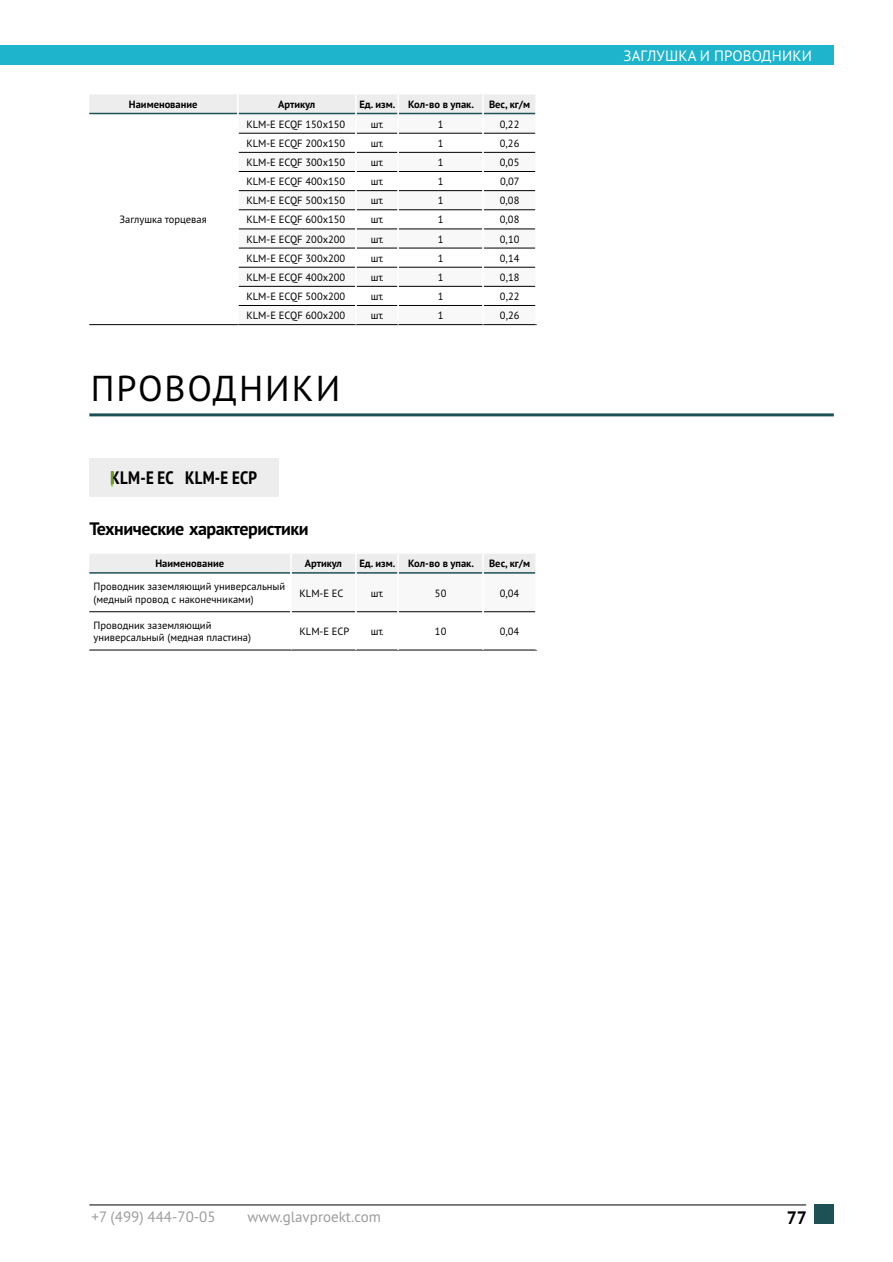
<style>
.page{position:relative;width:893px;height:1262px;background:#fff}
.page>*{position:absolute;margin:0;border:0;box-sizing:border-box;transform-origin:0 0}
.t1{font:36px "PT Sans";letter-spacing:.055em;color:#000}
.t2{font:700 18px "PT Sans";letter-spacing:-.025em;color:#000}
.t3{font:700 condensed 18px "PT Sans";letter-spacing:.015em;color:#000}
.t4{font:15px "PT Sans";color:#9d9d9c}
.t5{font:15px "PT Sans";letter-spacing:.01em;color:#fff}
.t6{font:10.5px/12.6px "PT Sans";color:#000}
.t7{font:700 10.5px "PT Sans";color:#000}
.s1{color:#86bc25}
</style>
<div class="page">
<div style="left:0;top:45px;width:833px;height:20px;background:#1db4cc"></div>
<div style="left:89px;top:458px;width:189px;height:38px;background:#ededed"></div>
<hr style="left:89px;top:413px;width:744px;height:3px;background:#1e5155">
<hr style="left:238px;top:324px;width:118px;height:1px;background:#000">
<hr style="left:356px;top:324px;width:42px;height:1px;background:#000">
<hr style="left:398px;top:324px;width:85px;height:1px;background:#000">
<hr style="left:483px;top:324px;width:54px;height:1px;background:#000">
<svg style="left:89px;top:94px;width:447px;height:212px"></svg>
<hr style="left:89px;top:324px;width:149px;height:1px;background:#000">
<hr style="left:291px;top:650px;width:65px;height:1px;background:#000">
<hr style="left:356px;top:650px;width:42px;height:1px;background:#000">
<hr style="left:398px;top:650px;width:85px;height:1px;background:#000">
<hr style="left:483px;top:650px;width:54px;height:1px;background:#000">
<svg style="left:89px;top:554px;width:447px;height:58px"></svg>
<hr style="left:355px;top:573px;width:1px;height:39px;background:#fff">
<hr style="left:397px;top:573px;width:2px;height:39px;background:#fff">
<hr style="left:482px;top:573px;width:2px;height:39px;background:#fff">
<hr style="left:535px;top:573px;width:2px;height:39px;background:#fff">
<hr style="left:89px;top:611px;width:201px;height:1px;background:#000">
<hr style="left:290px;top:573px;width:2px;height:39px;background:#fff">
<hr style="left:89px;top:650px;width:202px;height:1px;background:#000">
<div style="left:814px;top:1204px;width:19px;height:19px;background:#1e5155"></div>
<hr style="left:89px;top:1204px;width:717px;height:1px;background:#000">
<p class="t7" style="left:129px;top:97px;width:70px">Наименование</p>
<p class="t7" style="left:278px;top:97px;width:39px">Артикул</p>
<p class="t7" style="left:359px;top:97px;width:116px">Ед. изм. Кол-во в упак.</p>
<p class="t7" style="left:489px;top:97px;width:43px">Вес, кг/м</p>
<p class="t6" style="left:120px;top:214px;width:89px">Заглушка торцевая</p>
<p class="t6" style="left:246px;top:119px;width:100px">KLM-E ECQF 150x150</p>
<p class="t6" style="left:371px;top:119px;width:14px">шт.</p>
<p class="t6" style="left:438px;top:119px;width:7px">1</p>
<p class="t6" style="left:500px;top:119px;width:21px">0,22</p>
<p class="t6" style="left:246px;top:138px;width:100px">KLM-E ECQF 200x150</p>
<p class="t6" style="left:371px;top:138px;width:14px">шт.</p>
<p class="t6" style="left:438px;top:138px;width:7px">1</p>
<p class="t6" style="left:500px;top:138px;width:21px">0,26</p>
<p class="t6" style="left:246px;top:157px;width:100px">KLM-E ECQF 300x150</p>
<p class="t6" style="left:371px;top:157px;width:14px">шт.</p>
<p class="t6" style="left:438px;top:157px;width:7px">1</p>
<p class="t6" style="left:500px;top:157px;width:21px">0,05</p>
<p class="t6" style="left:246px;top:176px;width:100px">KLM-E ECQF 400x150</p>
<p class="t6" style="left:371px;top:176px;width:14px">шт.</p>
<p class="t6" style="left:438px;top:176px;width:7px">1</p>
<p class="t6" style="left:500px;top:176px;width:21px">0,07</p>
<p class="t6" style="left:246px;top:195px;width:100px">KLM-E ECQF 500x150</p>
<p class="t6" style="left:371px;top:195px;width:14px">шт.</p>
<p class="t6" style="left:438px;top:195px;width:7px">1</p>
<p class="t6" style="left:500px;top:195px;width:21px">0,08</p>
<p class="t6" style="left:246px;top:214px;width:100px">KLM-E ECQF 600x150</p>
<p class="t6" style="left:371px;top:214px;width:14px">шт.</p>
<p class="t6" style="left:438px;top:214px;width:7px">1</p>
<p class="t6" style="left:500px;top:214px;width:21px">0,08</p>
<p class="t6" style="left:246px;top:233px;width:100px">KLM-E ECQF 200x200</p>
<p class="t6" style="left:371px;top:233px;width:14px">шт.</p>
<p class="t6" style="left:438px;top:233px;width:7px">1</p>
<p class="t6" style="left:500px;top:233px;width:21px">0,10</p>
<p class="t6" style="left:246px;top:252px;width:100px">KLM-E ECQF 300x200</p>
<p class="t6" style="left:371px;top:252px;width:14px">шт.</p>
<p class="t6" style="left:438px;top:252px;width:7px">1</p>
<p class="t6" style="left:500px;top:252px;width:21px">0,14</p>
<p class="t6" style="left:246px;top:272px;width:100px">KLM-E ECQF 400x200</p>
<p class="t6" style="left:371px;top:272px;width:14px">шт.</p>
<p class="t6" style="left:438px;top:272px;width:7px">1</p>
<p class="t6" style="left:500px;top:272px;width:21px">0,18</p>
<p class="t6" style="left:246px;top:291px;width:100px">KLM-E ECQF 500x200</p>
<p class="t6" style="left:371px;top:291px;width:14px">шт.</p>
<p class="t6" style="left:438px;top:291px;width:7px">1</p>
<p class="t6" style="left:500px;top:291px;width:21px">0,22</p>
<p class="t6" style="left:246px;top:310px;width:100px">KLM-E ECQF 600x200</p>
<p class="t6" style="left:371px;top:310px;width:14px">шт.</p>
<p class="t6" style="left:438px;top:310px;width:7px">1</p>
<p class="t6" style="left:500px;top:310px;width:21px">0,26</p>
<h1 class="t1" style="left:91px;top:373px;width:251px">ПРОВОДНИКИ</h1>
<h2 class="t3" style="left:111px;top:465px;width:148px">K<span class="s1">|</span> LM-E EC KLM-E ECP</h2>
<h2 class="t2" style="left:89px;top:516px;width:221px">Технические характеристики</h2>
<p class="t7" style="left:155px;top:556px;width:70px">Наименование</p>
<p class="t7" style="left:305px;top:556px;width:39px">Артикул</p>
<p class="t7" style="left:359px;top:556px;width:116px">Ед. изм. Кол-во в упак.</p>
<p class="t7" style="left:489px;top:556px;width:43px">Вес, кг/м</p>
<p class="t6" style="left:94px;top:581px;width:193px">Проводник заземляющий универсальный (медный провод с наконечниками)</p>
<p class="t6" style="left:299px;top:587px;width:45px">KLM-E EC</p>
<p class="t6" style="left:371px;top:587px;width:14px">шт.</p>
<p class="t6" style="left:435px;top:587px;width:13px">50</p>
<p class="t6" style="left:500px;top:587px;width:21px">0,04</p>
<p class="t6" style="left:94px;top:619px;width:159px">Проводник заземляющий универсальный (медная пластина)</p>
<p class="t6" style="left:299px;top:626px;width:51px">KLM-E ECP</p>
<p class="t6" style="left:371px;top:626px;width:14px">шт.</p>
<p class="t6" style="left:435px;top:626px;width:13px">10</p>
<p class="t6" style="left:500px;top:626px;width:21px">0,04</p>
<h3 class="t5" style="left:623px;top:49px;width:190px">ЗАГЛУШКА И ПРОВОДНИКИ</h3>
<h3 class="t4" style="left:92px;top:1210px;width:125px">+7 (499) 444-70-05</h3>
<h3 class="t4" style="left:247px;top:1210px;width:135px">www.glavproekt.com</h3>
<h2 class="t2" style="left:786px;top:1205px;width:22px">77</h2>
</div>
